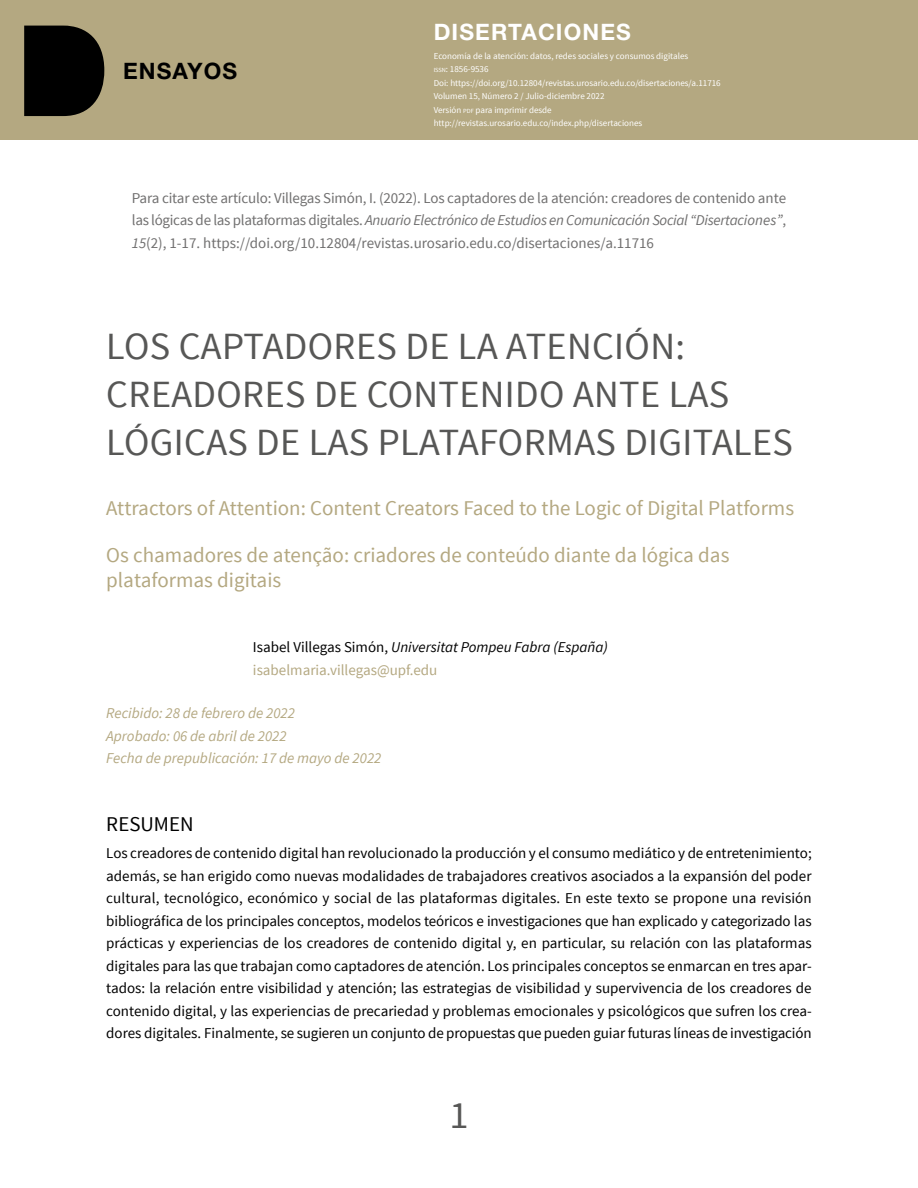
<style>
.page{position:relative;width:918px;height:1188px;background:#fff}
.page>*{position:absolute;margin:0;border:0;box-sizing:border-box;transform-origin:0 0}
.t1{font:38.4px/48px "Source Sans Pro";letter-spacing:.01em;color:#575756}
.t2{font:700 22.65px "Helvetica Neue LT Std";letter-spacing:.05em;color:#fff}
.t3{font:700 22.65px "Helvetica Neue LT Std";letter-spacing:.05em;color:#000}
.t4{font:21px/25.5px "Source Sans Pro";color:#b4a881}
.t5{font:21px "Source Sans Pro";color:#000}
.t6{font:15px/22.5px "Source Sans Pro";letter-spacing:-.01em;color:#000;text-align:justify}
.t7{font:15px/22.5px "Source Sans Pro";color:#706f6f;text-align:justify}
.t8{font:italic 15px/22.5px "Source Sans Pro";color:#b4a881}
.t9{font:italic 15px/22.5px "Source Sans Pro";color:#000}
.t10{font:9px/13.5px "Source Sans Pro";color:#fff}
.s1{font-size:6.3px}
.s2{font-style:italic}
.s3{font-style:normal}
.s4{font-style:normal;color:#b4a881}
</style>
<div class="page">
<div style="left:0;top:0;width:918px;height:139px;background:#b4a881"></div>
<svg style="left:24px;top:26px;width:80px;height:90px;background:#100f0b"></svg>
<h2 class="t3" style="left:123px;top:57px;width:116px">ENSAYOS</h2>
<h2 class="t2" style="left:434px;top:18px;width:199px">DISERTACIONES</h2>
<p class="t10" style="left:434px;top:49px;width:289px">Economía de la atención: datos, redes sociales y consumos digitales<br><span class="s1">ISSN</span>: 1856-9536<br>Doi: https://doi.org/10.12804/revistas.urosario.edu.co/disertaciones/a.11716<br>Volumen 15, Número 2 / Julio-diciembre 2022<br>Versión <span class="s1">PDF</span> para imprimir desde http://revistas.urosario.edu.co/index.php/disertaciones</p>
<p class="t7" style="left:132px;top:187px;width:656px">Para citar este artículo: Villegas Simón, I. (2022). Los captadores de la atención: creadores de contenido ante las lógicas de las plataformas digitales. <span class="s2">Anuario Electrónico de Estudios en Comunicación Social “Disertaciones”</span>, <span class="s2">15</span>(2), 1-17. https://doi.org/10.12804/revistas.urosario.edu.co/disertaciones/a.11716</p>
<h1 class="t1" style="left:106px;top:323px;width:688px">LOS CAPTADORES DE LA ATENCIÓN:<br>CREADORES DE CONTENIDO ANTE LAS<br>LÓGICAS DE LAS PLATAFORMAS DIGITALES</h1>
<h3 class="t4" style="left:106px;top:496px;width:689px">Attractors of Attention: Content Creators Faced to the Logic of Digital Platforms</h3>
<h3 class="t4" style="left:106px;top:542px;width:625px">Os chamadores de atenção: criadores de conteúdo diante da lógica das plataformas digitais</h3>
<p class="t9" style="left:253px;top:636px;width:356px"><span class="s3">Isabel Villegas Simón,</span> Universitat Pompeu Fabra (España) <span class="s4">isabelmaria.villegas@upf.edu</span></p>
<p class="t8" style="left:106px;top:702px;width:277px">Recibido: 28 de febrero de 2022<br>Aprobado: 06 de abril de 2022<br>Fecha de prepublicación: 17 de mayo de 2022</p>
<h3 class="t5" style="left:106px;top:811px;width:89px">RESUMEN</h3>
<p class="t6" style="left:106px;top:842px;width:707px">Los creadores de contenido digital han revolucionado la producción y el consumo mediático y de entretenimiento; además, se han erigido como nuevas modalidades de trabajadores creativos asociados a la expansión del poder cultural, tecnológico, económico y social de las plataformas digitales. En este texto se propone una revisión bibliográfica de los principales conceptos, modelos teóricos e investigaciones que han explicado y categorizado las prácticas y experiencias de los creadores de contenido digital y, en particular, su relación con las plataformas digitales para las que trabajan como captadores de atención. Los principales conceptos se enmarcan en tres apar&shy;tados: la relación entre visibilidad y atención; las estrategias de visibilidad y supervivencia de los creadores de contenido digital, y las experiencias de precariedad y problemas emocionales y psicológicos que sufren los crea&shy;dores digitales. Finalmente, se sugieren un conjunto de propuestas que pueden guiar futuras líneas de investigación</p>
<h1 class="t1" style="left:449px;top:1092px;width:21px">1</h1>
</div>
